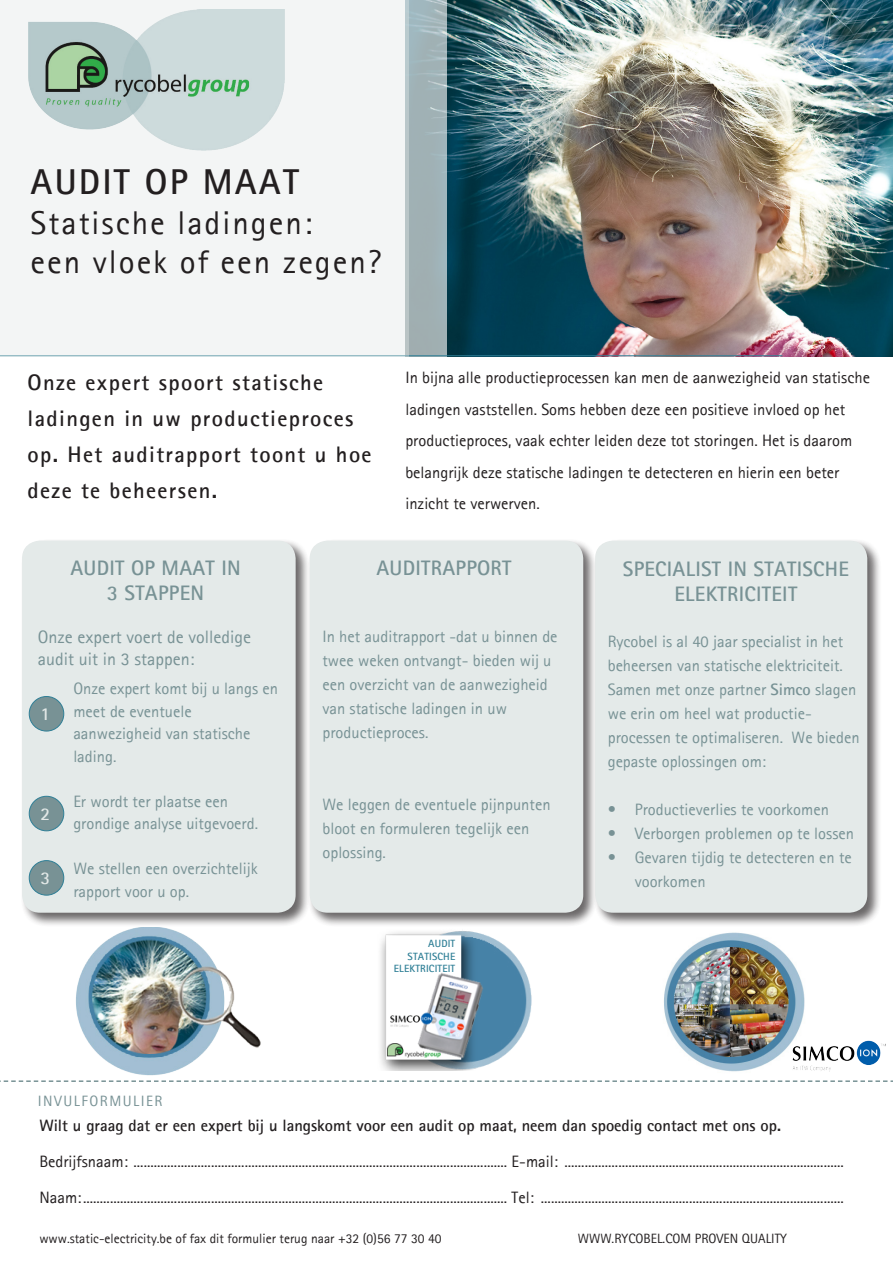
<style>
.page{position:relative;width:893px;height:1263px;background:#fff}
.page>*{position:absolute;margin:0;border:0;box-sizing:border-box;transform-origin:0 0}
.t1{font:700 36px "Rotis Sans Serif";letter-spacing:.06em;color:#231f20}
.t2{font:33px/39.6px "Rotis Sans Serif";letter-spacing:.06em;color:#231f20}
.t3{font:700 22.5px/36px "Rotis Sans Serif";letter-spacing:.06em;color:#231f20}
.t4{font:700 21px/25.2px "Rotis Sans Serif";letter-spacing:.015em;color:#789295;text-align:center}
.t5{font:18px/21.6px "Rotis Sans Serif";color:#789295}
.t6{font:700 18px "Rotis Sans Serif";color:#e2e8e7}
.t7{font:16.5px/31.5px "Rotis Sans Serif";color:#231f20}
.t8{font:16.5px/24px "Rotis Sans Serif";color:#789295}
.t9{font:700 16.5px "Rotis Sans Serif";color:#231f20}
.t10{font:15px "Rotis Sans Serif";letter-spacing:.1em;color:#789295}
.t11{font:13.5px "Rotis Sans Serif";color:#231f20}
.t12{font:700 10.5px "Rotis Sans Serif";letter-spacing:.015em;color:#2f7f96}
.s1{font-weight:700}
</style>
<div class="page">
<img style="left:446px;top:0;width:447px;height:356px">
<div style="left:307px;top:538px;width:290px;height:389px;background:#231f20;opacity:.75"></div>
<div style="left:310px;top:541px;width:273px;height:372px;background:#e2e8e7;border-radius:18px"></div>
<div style="left:593px;top:538px;width:288px;height:389px;background:#231f20;opacity:.75"></div>
<div style="left:595px;top:541px;width:272px;height:372px;background:#e2e8e7;border-radius:18px"></div>
<div style="left:20px;top:538px;width:290px;height:389px;background:#231f20;opacity:.75"></div>
<div style="left:22px;top:541px;width:274px;height:372px;background:#e2e8e7;border-radius:18px"></div>
<img style="left:76px;top:927px;width:185px;height:149px">
<img style="left:664px;top:932px;width:141px;height:140px">
<img style="left:380px;top:931px;width:152px;height:140px">
<div style="left:0;top:0;width:446px;height:356px;background:#a0b1b5"></div>
<div style="left:29px;top:696px;width:35px;height:35px;background:#789295;border-radius:50%"></div>
<div style="left:29px;top:696px;width:35px;height:35px;border:1px solid #2f7f96;border-radius:50%"></div>
<div style="left:29px;top:796px;width:35px;height:35px;background:#789295;border-radius:50%"></div>
<div style="left:29px;top:796px;width:35px;height:35px;border:1px solid #2f7f96;border-radius:50%"></div>
<div style="left:29px;top:860px;width:35px;height:35px;background:#789295;border-radius:50%"></div>
<div style="left:29px;top:860px;width:35px;height:35px;border:1px solid #2f7f96;border-radius:50%"></div>
<hr style="left:0;top:355px;width:782px;height:1px;background:#2f7f96">
<div style="left:0;top:0;width:409px;height:356px;background:#f3f5f5"></div>
<img style="left:28px;top:9px;width:256px;height:142px">
<svg style="left:0;top:1080px;width:893px;height:2px"></svg>
<img style="left:792px;top:1041px;width:94px;height:31px">
<p class="t1" style="left:31px;top:159px;width:270px">AUDIT OP MAAT</p>
<p class="t2" style="left:31px;top:203px;width:352px">Statische ladingen:<br>een vloek of een zegen?</p>
<p class="t3" style="left:28px;top:364px;width:345px">Onze expert spoort statische ladingen in uw productieproces op. Het auditrapport toont u hoe deze te beheersen.</p>
<p class="t7" style="left:405px;top:362px;width:466px">In bijna alle productieprocessen kan men de aanwezigheid van statische ladingen vaststellen. Soms hebben deze een positieve invloed op het productieproces, vaak echter leiden deze tot storingen. Het is daarom belangrijk deze statische ladingen te detecteren en hierin een beter inzicht te verwerven.</p>
<p class="t4" style="left:70px;top:555px;width:172px">AUDIT OP MAAT IN</p>
<p class="t4" style="left:107px;top:580px;width:99px">3 STAPPEN</p>
<p class="t5" style="left:38px;top:626px;width:215px">Onze expert voert de volledige audit uit in 3 stappen:</p>
<p class="t6" style="left:41px;top:702px;width:11px">1</p>
<p class="t6" style="left:41px;top:802px;width:11px">2</p>
<p class="t6" style="left:41px;top:866px;width:11px">3</p>
<p class="t8" style="left:73px;top:677px;width:206px;line-height:22.5px">Onze expert komt bij u langs en meet de eventuele aanwezigheid van statische lading.</p>
<p class="t8" style="left:73px;top:790px;width:186px;line-height:22.5px">Er wordt ter plaatse een grondige analyse uitgevoerd.</p>
<p class="t8" style="left:73px;top:857px;width:186px;line-height:22.5px">We stellen een overzichtelijk rapport voor u op.</p>
<p class="t4" style="left:376px;top:555px;width:137px">AUDITRAPPORT</p>
<p class="t8" style="left:322px;top:624px;width:237px">In het auditrapport -dat u binnen de twee weken ontvangt- bieden wij u een overzicht van de aanwezigheid van statische ladingen in uw productieproces.</p>
<p class="t8" style="left:322px;top:792px;width:230px">We leggen de eventuele pijnpunten bloot en formuleren tegelijk een oplossing.</p>
<p class="t12" style="left:428px;top:937px;width:29px">AUDIT</p>
<p class="t12" style="left:408px;top:949px;width:49px">STATISCHE</p>
<p class="t12" style="left:394px;top:962px;width:63px">ELEKTRICITEIT</p>
<p class="t10" style="left:38px;top:1092px;width:126px">INVULFORMULIER</p>
<p class="t4" style="left:623px;top:556px;width:227px">SPECIALIST IN STATISCHE<br>ELEKTRICITEIT</p>
<p class="t8" style="left:608px;top:629px;width:253px">Rycobel is al 40 jaar specialist in het beheersen van statische elektriciteit.<br>Samen met onze partner <span class="s1">Simco</span> slagen we erin om heel wat productie&shy;processen te optimaliseren. We bieden gepaste oplossingen om:</p>
<p class="t8" style="left:608px;top:797px;width:223px">• Productieverlies te voorkomen</p>
<p class="t8" style="left:608px;top:821px;width:248px">• Verborgen problemen op te lossen</p>
<p class="t8" style="left:635px;top:845px;width:219px;text-indent:-27px">• Gevaren tijdig te detecteren en te voorkomen</p>
<p class="t9" style="left:39px;top:1115px;width:743px">Wilt u graag dat er een expert bij u langskomt voor een audit op maat, neem dan spoedig contact met ons op.</p>
<p class="t7" style="left:39px;top:1146px;width:806px">Bedrijfsnaam: ............................................................................................................... E-mail: ...................................................................................</p>
<p class="t7" style="left:39px;top:1182px;width:806px">Naam:.............................................................................................................................. Tel: ..........................................................................................</p>
<p class="t11" style="left:39px;top:1230px;width:404px">www.static-electricity.be of fax dit formulier terug naar +32 (0)56 77 30 40</p>
<p class="t11" style="left:578px;top:1230px;width:210px">WWW.RYCOBEL.COM PROVEN QUALITY</p>
</div>
